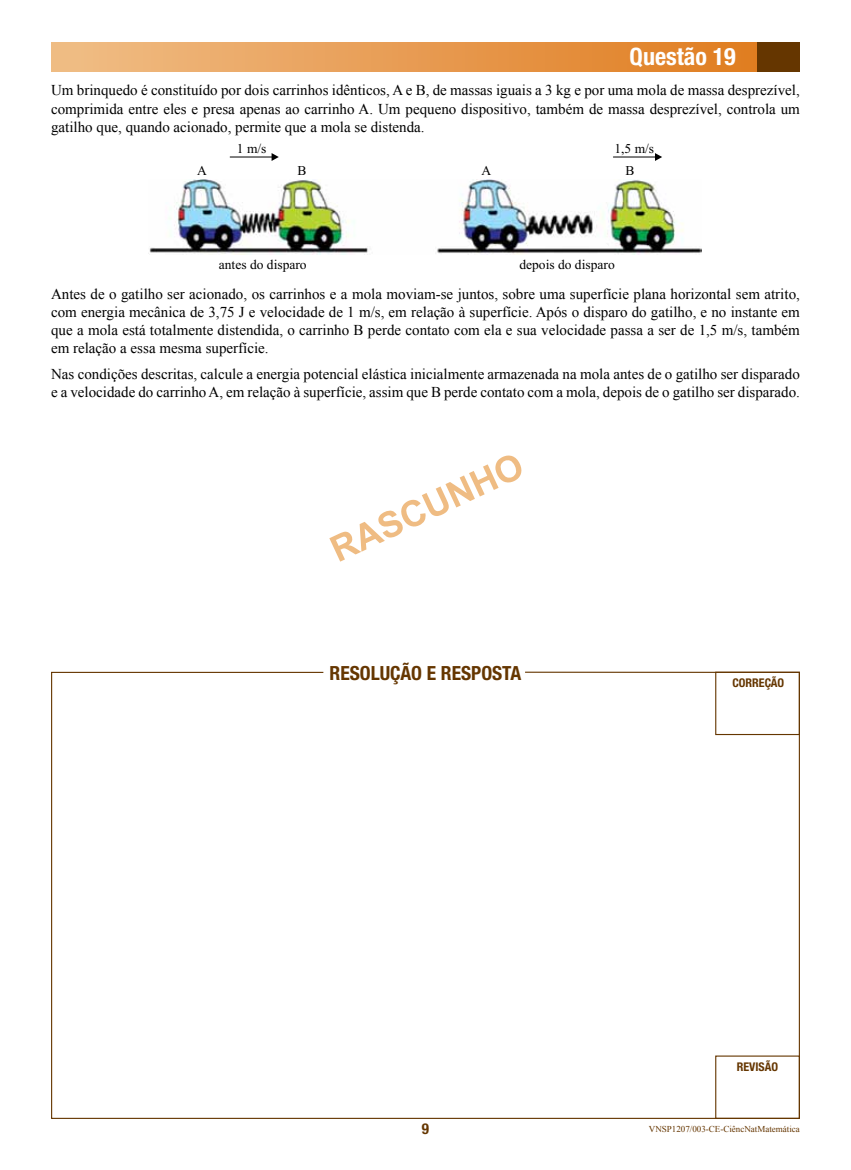
<style>
.page{position:relative;width:851px;height:1170px;background:#fff}
.page>*{position:absolute;margin:0;border:0;box-sizing:border-box;transform-origin:0 0}
.t1{font:700 condensed 24px "Helvetica Neue LT Std";color:#fff}
.t2{font:700 condensed 19.5px "Helvetica Neue LT Std";color:#653600}
.t3{font:15px/18px "Times New Roman";color:#000;text-align:justify}
.t4{font:700 condensed 15px "Helvetica Neue LT Std";color:#653600}
.t5{font:13.5px "Times New Roman";color:#000}
.t6{font:700 condensed 12px "Helvetica Neue LT Std";color:#653600}
.t7{font:9px "Times New Roman";color:#653600}
</style>
<div class="page">
<div style="left:51px;top:43px;width:705px;height:29px;background:linear-gradient(to right,#f0bd87,#e07c20)"></div>
<div style="left:756px;top:43px;width:43px;height:29px;background:#653600"></div>
<svg style="left:51px;top:671px;width:749px;height:448px"></svg>
<svg style="left:329px;top:455px;width:193px;height:106px"></svg>
<img style="left:148px;top:180px;width:553px;height:74px">
<hr style="left:230px;top:157px;width:42px;height:1px;background:#000">
<svg style="left:271px;top:153px;width:8px;height:8px"></svg>
<hr style="left:613px;top:157px;width:42px;height:1px;background:#000">
<svg style="left:655px;top:153px;width:7px;height:8px"></svg>
<p class="t1" style="left:629px;top:42px;width:108px">QUESTÃO 19</p>
<p class="t3" style="left:51px;top:81px;width:750px">Um brinquedo é constituído por dois carrinhos idênticos, A e B, de massas iguais a 3 kg e por uma mola de massa desprezível, comprimida entre eles e presa apenas ao carrinho A. Um pequeno dispositivo, também de massa desprezível, controla um gatilho que, quando acionado, permite que a mola se distenda.</p>
<p class="t5" style="left:237px;top:141px;width:31px">1 m/s</p>
<p class="t5" style="left:614px;top:141px;width:41px">1,5 m/s</p>
<p class="t5" style="left:197px;top:162px;width:11px">A</p>
<p class="t5" style="left:297px;top:162px;width:11px">B</p>
<p class="t5" style="left:481px;top:162px;width:11px">A</p>
<p class="t5" style="left:625px;top:162px;width:11px">B</p>
<p class="t5" style="left:219px;top:256px;width:89px">antes do disparo</p>
<p class="t5" style="left:519px;top:256px;width:97px">depois do disparo</p>
<p class="t3" style="left:51px;top:284px;width:750px">Antes de o gatilho ser acionado, os carrinhos e a mola moviam-se juntos, sobre uma superfície plana horizontal sem atrito, com energia mecânica de 3,75 J e velocidade de 1 m/s, em relação à superfície. Após o disparo do gatilho, e no instante em que a mola está totalmente distendida, o carrinho B perde contato com ela e sua velocidade passa a ser de 1,5 m/s, também em relação a essa mesma superfície.</p>
<p class="t3" style="left:51px;top:365px;width:750px">Nas condições descritas, calcule a energia potencial elástica inicialmente armazenada na mola antes de o gatilho ser disparado e a velocidade do carrinho A, em relação à superfície, assim que B perde contato com a mola, depois de o gatilho ser disparado.</p>
<p class="t2" style="left:329px;top:661px;width:193px">RESOLUÇÃO E RESPOSTA</p>
<p class="t6" style="left:732px;top:675px;width:53px">CORREÇÃO</p>
<p class="t6" style="left:736px;top:1058px;width:43px">REVISÃO</p>
<p class="t4" style="left:422px;top:1119px;width:9px">9</p>
<p class="t7" style="left:648px;top:1122px;width:152px">VNSP1207/003-CE-CiêncNatMatemática</p>
</div>
